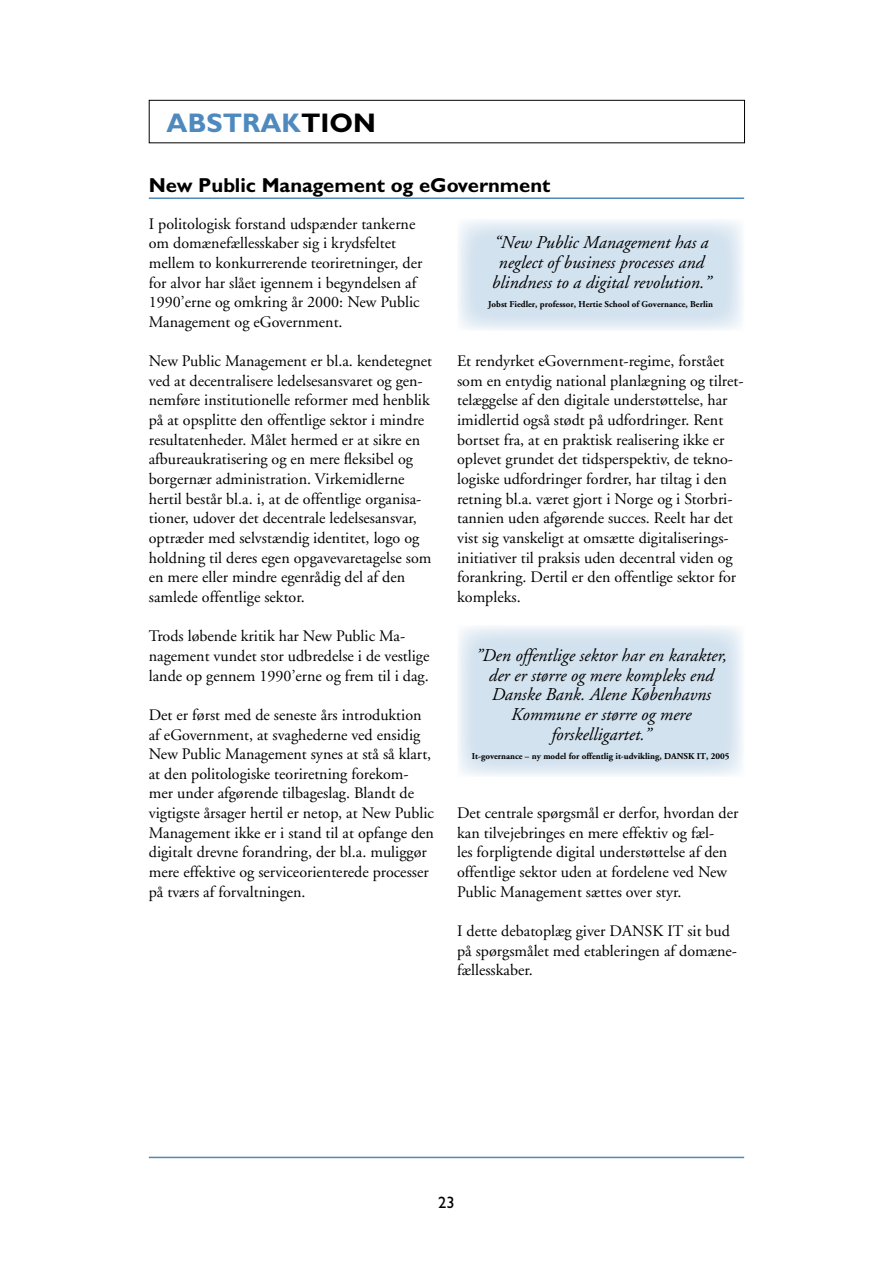
<style>
.page{position:relative;width:893px;height:1263px;background:#fff}
.page>*{position:absolute;margin:0;border:0;box-sizing:border-box;transform-origin:0 0}
.t1{font:700 27px "Gill Sans";color:#4e8abe}
.t2{font:700 20.25px "Gill Sans";color:#000}
.t3{font:italic 18px/19.6px "Adobe Garamond";color:#000;text-align:center}
.t4{font:16.5px "Gill Sans";color:#000}
.t5{font:16.05px/19.6px "Adobe Garamond";color:#000}
.t6{font:700 9px "Adobe Garamond";color:#000}
.s1{color:#000}
</style>
<div class="page">
<svg style="left:458px;top:220px;width:285px;height:110px;background:#d8e5f0"></svg>
<svg style="left:458px;top:626px;width:285px;height:150px;background:#d7e5f0"></svg>
<hr style="left:149px;top:1157px;width:595px;height:1px;background:#4e8abe">
<hr style="left:149px;top:197px;width:595px;height:2px;background:#4e8abe">
<div style="left:149px;top:100px;width:596px;height:43px;border:1px solid #000"></div>
<h1 class="t1" style="left:167px;top:107px;width:211px">ABSTRAK<span class="s1">TION</span></h1>
<p class="t2" style="left:149px;top:174px;width:403px">New Public Management og eGovernment</p>
<p class="t3" style="left:491px;top:233px;width:221px">“New Public Management has a neglect of business processes and blindness to a digital revolution.”</p>
<p class="t6" style="left:488px;top:299px;width:226px">Jobst Fiedler, professor, Hertie School of Governance, Berlin</p>
<p class="t5" style="left:149px;top:214px;width:275px">I politologisk forstand udspænder tankerne om domænefællesskaber sig i krydsfeltet mellem to konkurrerende teoriretninger, der for alvor har slået igennem i begyndelsen af 1990’erne og omkring år 2000: New Public Management og eGovernment.</p>
<p class="t5" style="left:149px;top:352px;width:285px">New Public Management er bl.a. kendetegnet ved at decentralisere ledelsesansvaret og gen&shy;nemføre institutionelle reformer med henblik på at opsplitte den offentlige sektor i mindre resultatenheder. Målet hermed er at sikre en afbureaukratisering og en mere fleksibel og borgernær administration. Virkemidlerne hertil består bl.a. i, at de offentlige organisa&shy;tioner, udover det decentrale ledelsesansvar, optræder med selvstændig identitet, logo og holdning til deres egen opgavevaretagelse som en mere eller mindre egenrådig del af den samlede offentlige sektor.</p>
<p class="t5" style="left:149px;top:627px;width:282px">Trods løbende kritik har New Public Ma&shy;nagement vundet stor udbredelse i de vestlige lande op gennem 1990’erne og frem til i dag.</p>
<p class="t5" style="left:149px;top:705px;width:287px">Det er først med de seneste års introduktion af eGovernment, at svaghederne ved ensidig New Public Management synes at stå så klart, at den politologiske teoriretning forekom&shy;mer under afgørende tilbageslag. Blandt de vigtigste årsager hertil er netop, at New Public Management ikke er i stand til at opfange den digitalt drevne forandring, der bl.a. muliggør mere effektive og serviceorienterede processer på tværs af forvaltningen.</p>
<p class="t5" style="left:457px;top:352px;width:288px">Et rendyrket eGovernment-regime, forstået som en entydig national planlægning og tilret&shy;telæggelse af den digitale understøttelse, har imidlertid også stødt på udfordringer. Rent bortset fra, at en praktisk realisering ikke er oplevet grundet det tidsperspektiv, de tekno&shy;logiske udfordringer fordrer, har tiltag i den retning bl.a. været gjort i Norge og i Storbri&shy;tannien uden afgørende succes. Reelt har det vist sig vanskeligt at omsætte digitaliserings&shy;initiativer til praksis uden decentral viden og forankring. Dertil er den offentlige sektor for kompleks.</p>
<p class="t3" style="left:475px;top:646px;width:253px">”Den offentlige sektor har en karakter, der er større og mere kompleks end<br>Danske Bank. Alene Københavns<br>Kommune er større og mere forskelligartet.”</p>
<p class="t6" style="left:472px;top:751px;width:259px">It-governance – ny model for offentlig it-udvikling, DANSK IT, 2005</p>
<p class="t5" style="left:457px;top:804px;width:283px">Det centrale spørgsmål er derfor, hvordan der kan tilvejebringes en mere effektiv og fæl-<br>les forpligtende digital understøttelse af den offentlige sektor uden at fordelene ved New Public Management sættes over styr.</p>
<p class="t5" style="left:457px;top:921px;width:281px">I dette debatoplæg giver DANSK IT sit bud på spørgsmålet med etableringen af domæne&shy;fællesskaber.</p>
<p class="t4" style="left:438px;top:1192px;width:18px">23</p>
</div>
